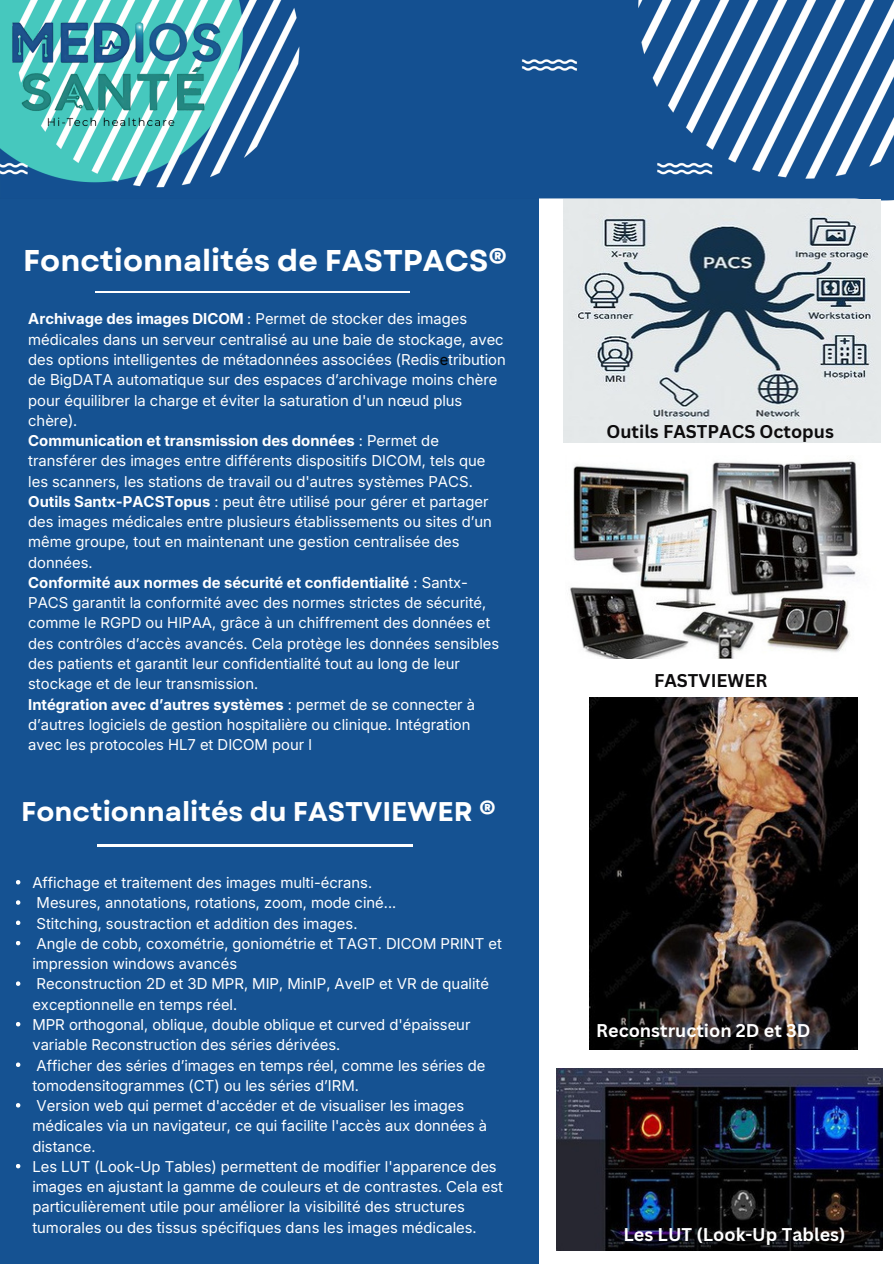
<style>
.page{position:relative;width:894px;height:1264px;background:#fff}
.page>*{position:absolute;margin:0;border:0;box-sizing:border-box;transform-origin:0 0}
.t1{font:700 30px "Garet";color:#fff}
.t2{font:700 27px "Garet";color:#fff}
.t3{font:700 18px "Canva Sans";color:#fff}
.t4{font:700 18px "Canva Sans";color:#0d0c0d}
.t5{font:15px/20.2px "Inter 18 pt";color:#fff}
.s1{font-weight:700}
.s2{color:#000}
</style>
<div class="page">
<div style="left:0;top:198px;width:539px;height:1065px;background:#155292"></div>
<hr style="left:95px;top:291px;width:314px;height:1px;background:#fff">
<hr style="left:98px;top:845px;width:314px;height:1px;background:#fff">
<img style="left:589px;top:697px;width:268px;height:352px">
<img style="left:570px;top:459px;width:290px;height:199px">
<svg style="left:16px;top:880px;width:4px;height:4px"></svg>
<svg style="left:16px;top:900px;width:4px;height:4px"></svg>
<svg style="left:16px;top:920px;width:4px;height:5px"></svg>
<svg style="left:16px;top:941px;width:4px;height:4px"></svg>
<svg style="left:16px;top:981px;width:4px;height:4px"></svg>
<svg style="left:16px;top:1022px;width:4px;height:4px"></svg>
<svg style="left:16px;top:1062px;width:4px;height:4px"></svg>
<svg style="left:16px;top:1103px;width:4px;height:4px"></svg>
<svg style="left:16px;top:1164px;width:4px;height:4px"></svg>
<img style="left:257px;top:0;width:636px;height:207px">
<img style="left:563px;top:200px;width:317px;height:243px">
<img style="left:556px;top:1068px;width:325px;height:182px">
<img style="left:0;top:0;width:257px;height:198px">
<h1 class="t1" style="left:23px;top:239px;width:485px">Fonctionnalités de FASTPACS®</h1>
<p class="t5" style="left:28px;top:309px;width:479px"><span class="s1">Archivage des images DICOM</span> : Permet de stocker des images médicales dans un serveur centralisé au une baie de stockage, avec des options intelligentes de métadonnées associées (Redis<span class="s2">e</span>tribution de BigDATA automatique sur des espaces d archivage moins chère pour équilibrer la charge et éviter la saturation d'un nœud plus chère).<br><span class="s1">Communication et transmission des données</span> : Permet de transférer des images entre différents dispositifs DICOM, tels que les scanners, les stations de travail ou d'autres systèmes PACS.<br><span class="s1">Outils Santx-PACSTopus</span> : peut être utilisé pour gérer et partager des images médicales entre plusieurs établissements ou sites d un même groupe, tout en maintenant une gestion centralisée des données.<br><span class="s1">Conformité aux normes de sécurité et confidentialité</span> : Santx-PACS garantit la conformité avec des normes strictes de sécurité, comme le RGPD ou HIPAA, grâce à un chiffrement des données et des contrôles d accès avancés. Cela protège les données sensibles des patients et garantit leur confidentialité tout au long de leur stockage et de leur transmission.<br><span class="s1">Intégration avec d autres systèmes</span> : permet de se connecter à<br>d autres logiciels de gestion hospitalière ou clinique. Intégration avec les protocoles HL7 et DICOM pour l</p>
<h2 class="t2" style="left:21px;top:792px;width:476px">Fonctionnalités du FASTVIEWER ®</h2>
<p class="t5" style="left:32px;top:872px;width:472px">Affichage et traitement des images multi-écrans.<br>Mesures, annotations, rotations, zoom, mode ciné...<br>Stitching, soustraction et addition des images.<br>Angle de cobb, coxométrie, goniométrie et TAGT. DICOM PRINT et impression windows avancés<br>Reconstruction 2D et 3D MPR, MIP, MinIP, AveIP et VR de qualité exceptionnelle en temps réel.<br>MPR orthogonal, oblique, double oblique et curved d'épaisseur variable Reconstruction des séries dérivées.<br>Afficher des séries d images en temps réel, comme les séries de tomodensitogrammes (CT) ou les séries d IRM.<br>Version web qui permet d'accéder et de visualiser les images médicales via un navigateur, ce qui facilite l'accès aux données à distance.<br>Les LUT (Look-Up Tables) permettent de modifier l'apparence des images en ajustant la gamme de couleurs et de contrastes. Cela est particulièrement utile pour améliorer la visibilité des structures tumorales ou des tissus spécifiques dans les images médicales.</p>
<p class="t4" style="left:606px;top:419px;width:229px">Outils FASTPACS Octopus</p>
<p class="t4" style="left:654px;top:667px;width:115px">FASTVIEWER</p>
<p class="t3" style="left:596px;top:1017px;width:216px">Reconstruction 2D et 3D</p>
<p class="t3" style="left:623px;top:1221px;width:223px">Les LUT (Look-Up Tables)</p>
</div>
